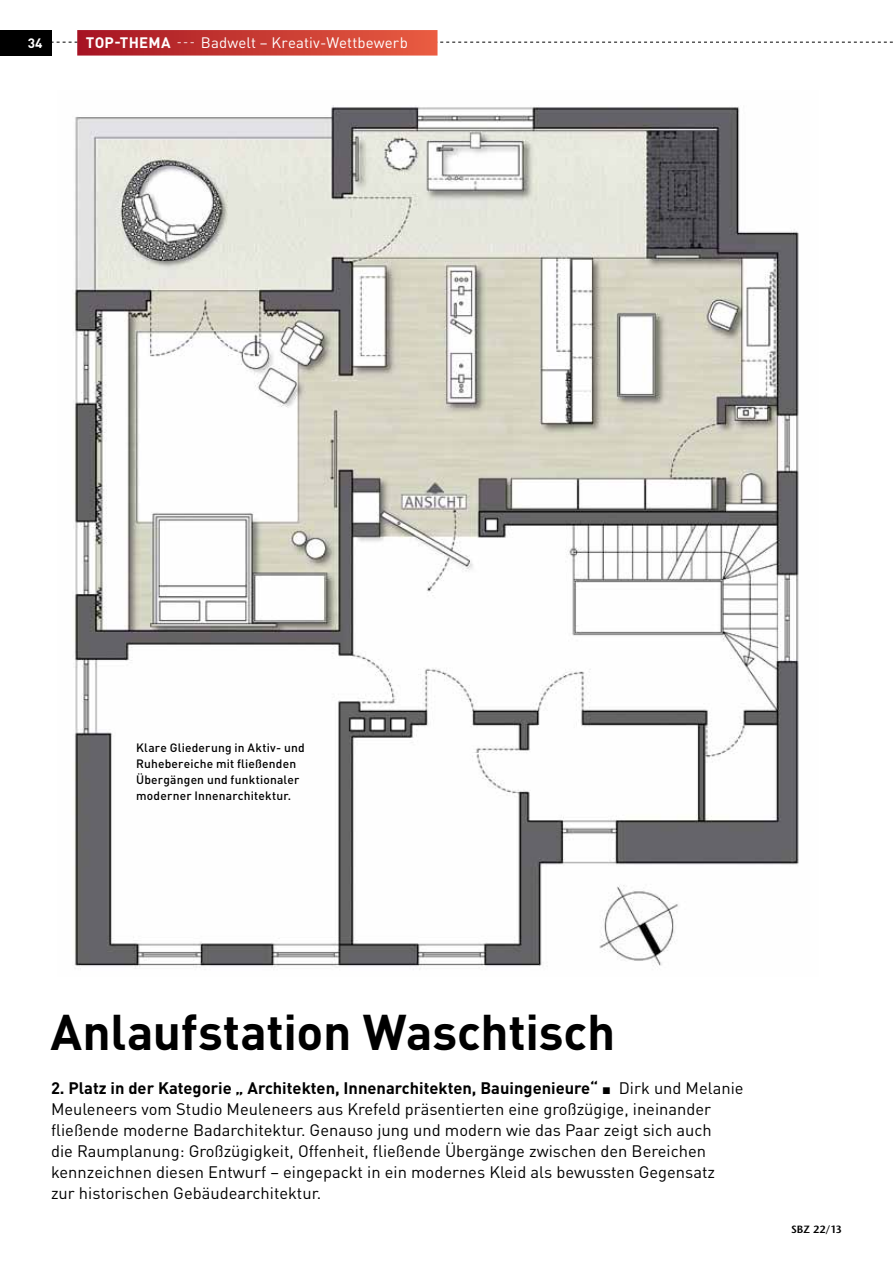
<style>
.page{position:relative;width:893px;height:1263px;background:#fff}
.page>*{position:absolute;margin:0;border:0;box-sizing:border-box;transform-origin:0 0}
.t1{font:700 49.5px "DIN Pro";letter-spacing:-.01em;color:#000}
.t2{font:16.5px/21px "DIN Pro";color:#000}
.t3{font:15px "DIN Pro";letter-spacing:.01em;color:#fff}
.t4{font:700 13.5px "DIN Pro";color:#fff}
.t5{font:500 12px/15.8px "DIN Pro";letter-spacing:.015em;color:#000}
.t6{font:600 10.5px "Stone Sans Std";letter-spacing:.01em;color:#000}
.s1{font-weight:700}
.s2{font-size:12px}
</style>
<div class="page">
<div style="left:0;top:30px;width:51px;height:25px;background:#000"></div>
<svg style="left:51px;top:42px;width:842px;height:1px"></svg>
<div style="left:77px;top:30px;width:360px;height:26px;background:linear-gradient(to right,#a51523,#e85d41)"></div>
<img style="left:74px;top:105px;width:725px;height:865px">
<p class="t4" style="left:28px;top:34px;width:16px">34</p>
<p class="t3" style="left:86px;top:32px;width:323px"><span class="s1">Top-Thema</span> <span class="s2">---</span> Badwelt – Kreativ-Wettbewerb</p>
<p class="t5" style="left:136px;top:740px;width:170px">Klare Gliederung in Aktiv- und<br>Ruhebereiche mit fließenden<br>Übergängen und funktionaler moderner Innenarchitektur.</p>
<h1 class="t1" style="left:51px;top:998px;width:566px">Anlaufstation Waschtisch</h1>
<p class="t2" style="left:51px;top:1076px;width:694px"><span class="s1">2. Platz in der Kategorie „ Architekten, I nnenarchitekten, Bauingenieure“</span> ▪ Dirk und Melanie Meuleneers vom Studio Meuleneers aus Krefeld präsentierten eine großzügige, ineinander fließende moderne Badarchitektur. Genauso jung und modern wie das Paar zeigt sich auch<br>die Raumplanung: Großzügigkeit, Offenheit, fließende Übergänge zwischen den Bereichen kennzeichnen diesen Entwurf – eingepackt in ein modernes Kleid als bewussten Gegensatz<br>zur historischen Gebäudearchitektur.</p>
<p class="t6" style="left:791px;top:1223px;width:52px">SBZ 22/13</p>
</div>
